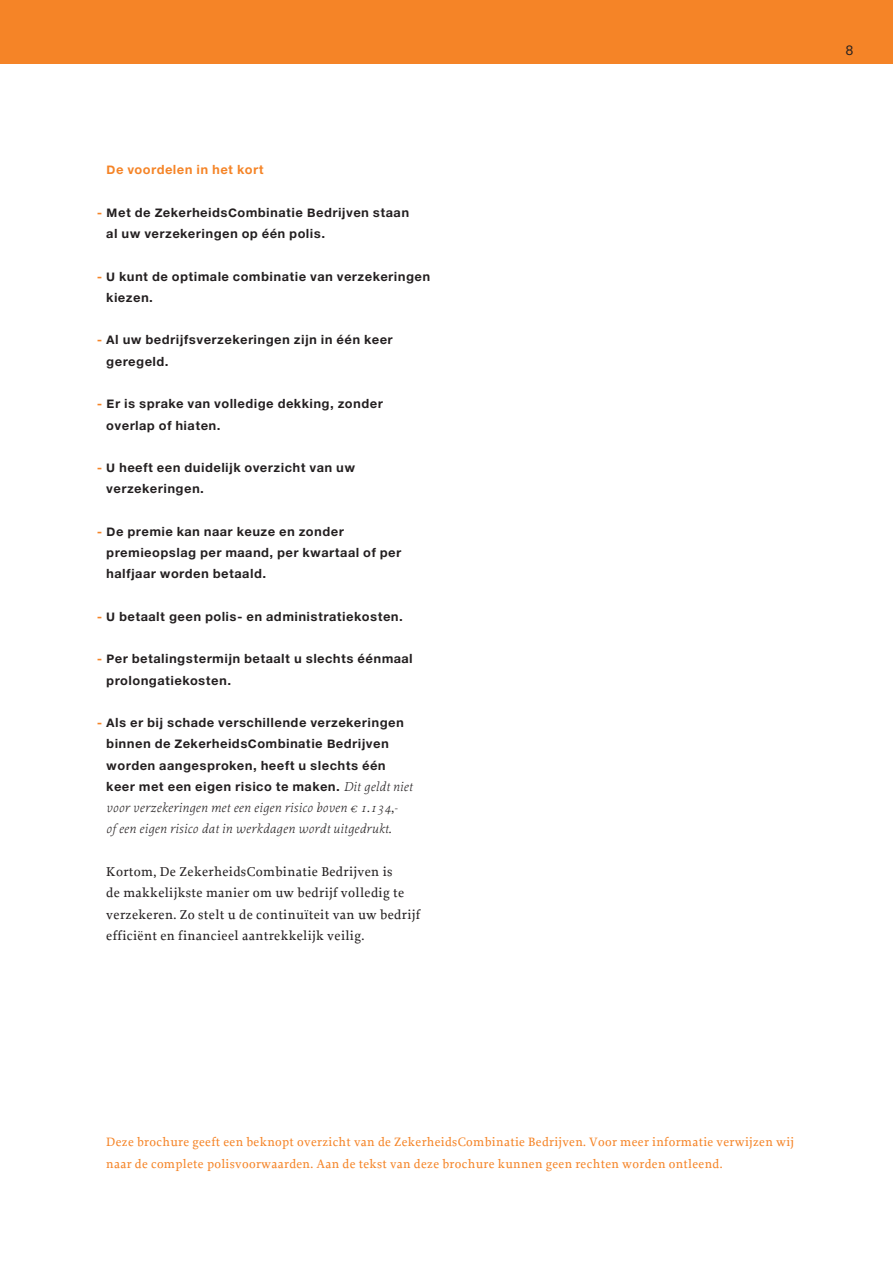
<style>
.page{position:relative;width:893px;height:1263px;background:#fff}
.page>*{position:absolute;margin:0;border:0;box-sizing:border-box;transform-origin:0 0}
.t1{font:500 13.5px/21.3px "NN Serif";letter-spacing:.025em;color:#231f20}
.t2{font:italic 300 13.5px/21.3px "NN Serif";letter-spacing:.025em;color:#231f20}
.t3{font:500 13.5px "NN Sans";color:#231f20}
.t4{font:700 12.75px/21.3px "NN Sans";letter-spacing:.03em;color:#231f20}
.t5{font:500 12.75px/21.3px "NN Serif";letter-spacing:.025em;color:#f58427}
.t6{font:700 12.75px "NN Sans";letter-spacing:.03em;color:#f58427}
.s1{color:#f58427}
.s2{font-family:"NN Serif";font-weight:300;font-style:italic;font-size:13.5px}
</style>
<div class="page">
<div style="left:0;top:0;width:893px;height:64px;background:#f58427"></div>
<p class="t6" style="left:106px;top:162px;width:159px">De voordelen in het kort</p>
<p class="t4" style="left:106px;top:202px;width:304px;text-indent:-10px"><span class="s1">-</span> Met de ZekerheidsCombinatie Bedrijven staan al uw verzekeringen op één polis.</p>
<p class="t4" style="left:106px;top:266px;width:326px;text-indent:-10px"><span class="s1">-</span> U kunt de optimale combinatie van verzekeringen kiezen.</p>
<p class="t4" style="left:106px;top:329px;width:288px;text-indent:-10px"><span class="s1">-</span> Al uw bedrijfsverzekeringen zijn in één keer geregeld.</p>
<p class="t4" style="left:106px;top:393px;width:278px;text-indent:-10px"><span class="s1">-</span> Er is sprake van volledige dekking, zonder overlap of hiaten.</p>
<p class="t4" style="left:106px;top:457px;width:250px;text-indent:-10px"><span class="s1">-</span> U heeft een duidelijk overzicht van uw verzekeringen.</p>
<p class="t4" style="left:106px;top:521px;width:296px;text-indent:-10px"><span class="s1">-</span> De premie kan naar keuze en zonder premieopslag per maand, per kwartaal of per halfjaar worden betaald.</p>
<p class="t4" style="left:97px;top:606px;width:308px"><span class="s1">-</span> U betaalt geen polis- en administratiekosten.</p>
<p class="t4" style="left:106px;top:648px;width:308px;text-indent:-10px"><span class="s1">-</span> Per betalingstermijn betaalt u slechts éénmaal prolongatiekosten.</p>
<p class="t4" style="left:106px;top:712px;width:308px;text-indent:-10px"><span class="s1">-</span> Als er bij schade verschillende verzekeringen binnen de ZekerheidsCombinatie Bedrijven worden aangesproken, heeft u slechts één keer met een eigen risico te maken. <span class="s2">Dit geldt niet</span></p>
<p class="t2" style="left:106px;top:797px;width:293px">voor verzekeringen met een eigen risico boven € 1.134,- of een eigen risico dat in werkdagen wordt uitgedrukt.</p>
<p class="t1" style="left:106px;top:861px;width:315px">Kortom, De ZekerheidsCombinatie Bedrijven is<br>de makkelijkste manier om uw bedrijf volledig te verzekeren. Zo stelt u de continuïteit van uw bedrijf efficiënt en financieel aantrekkelijk veilig.</p>
<p class="t3" style="left:845px;top:43px;width:10px">8</p>
<p class="t5" style="left:106px;top:1131px;width:689px">Deze brochure geeft een beknopt overzicht van de ZekerheidsCombinatie Bedrijven. Voor meer informatie verwijzen wij naar de complete polisvoorwaarden. Aan de tekst van deze brochure kunnen geen rechten worden ontleend.</p>
</div>
